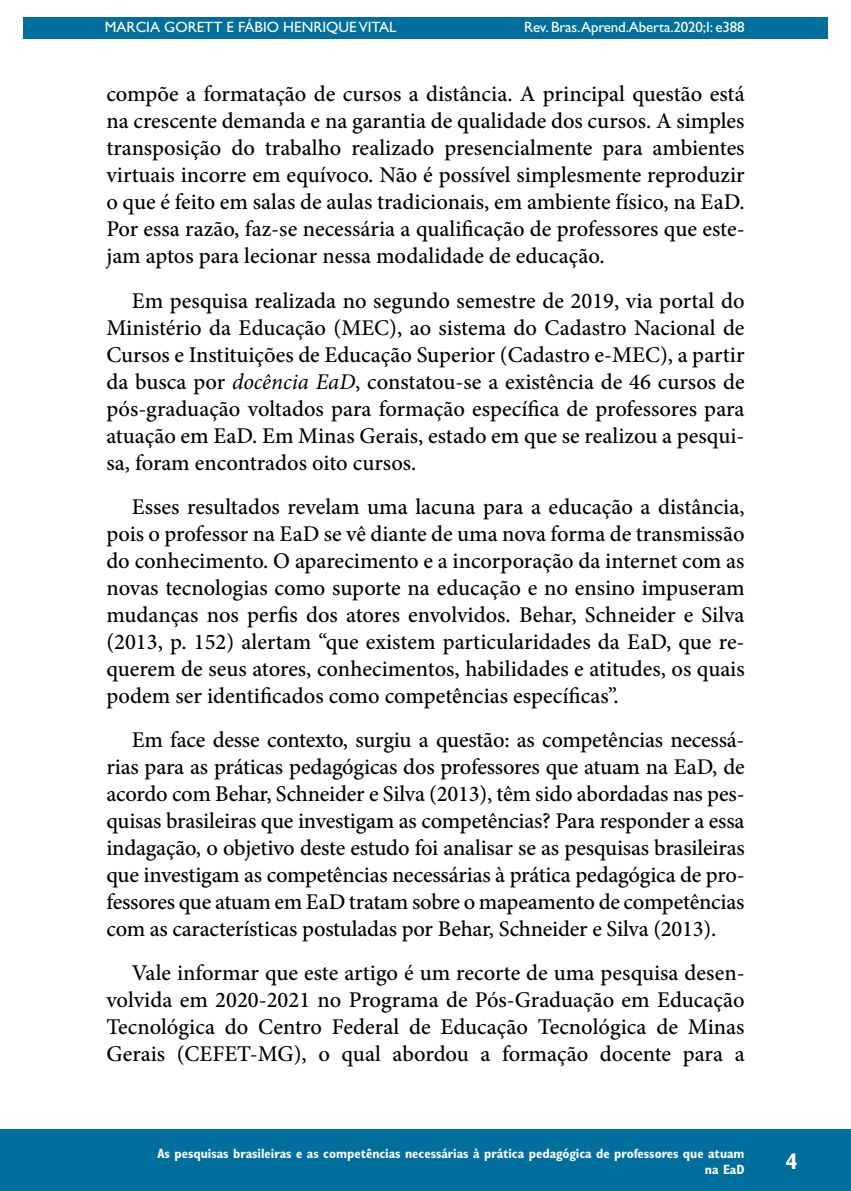
<style>
.page{position:relative;width:851px;height:1191px;background:#fff}
.page>*{position:absolute;margin:0;border:0;box-sizing:border-box;transform-origin:0 0}
.t1{font:500 22.5px/27px "Minion Pro";color:#000;text-align:justify}
.t2{font:700 condensed 22.5px "Gill Sans";color:#fff}
.t3{font:15px "Gill Sans Std";color:#fff}
.t4{font:700 condensed 13.5px/16.2px "Gill Sans";color:#fff;text-align:right}
.s1{font-weight:400;font-style:italic}
</style>
<div class="page">
<hr style="left:104px;top:0;width:1px;height:467px;background:#006f9e">
<div style="left:23px;top:17px;width:804px;height:21px;background:#006f9e"></div>
<div style="left:0;top:1129px;width:850px;height:62px;background:#006f9e"></div>
<p class="t3" style="left:105px;top:18px;width:293px">MARCIA GORETT E FÁBIO HENRIQUE VITAL</p>
<p class="t3" style="left:524px;top:18px;width:222px">Rev. Bras.Aprend.Aberta.2020;I: e388</p>
<p class="t1" style="left:106px;top:81px;width:639px">compõe a formatação de cursos a distância. A principal questão está na crescente demanda e na garantia de qualidade dos cursos. A simples transposição do trabalho realizado presencialmente para ambientes virtuais incorre em equívoco. Não é possível simplesmente reproduzir o que é feito em salas de aulas tradicionais, em ambiente físico, na EaD.<br>Por essa razão, faz-se necessária a qualificação de professores que este&shy;jam aptos para lecionar nessa modalidade de educação.</p>
<p class="t1" style="left:106px;top:287px;width:639px;text-indent:26px">Em pesquisa realizada no segundo semestre de 2019, via portal do Ministério da Educação (MEC), ao sistema do Cadastro Nacional de Cursos e Instituições de Educação Superior (Cadastro e-MEC), a partir da busca por <span class="s1">docência EaD</span>, constatou-se a existência de 46 cursos de pós-graduação voltados para formação específica de professores para atuação em EaD. Em Minas Gerais, estado em que se realizou a pesqui&shy;sa, foram encontrados oito cursos.</p>
<p class="t1" style="left:106px;top:493px;width:639px;text-indent:26px">Esses resultados revelam uma lacuna para a educação a distância, pois o professor na EaD se vê diante de uma nova forma de transmissão do conhecimento. O aparecimento e a incorporação da internet com as novas tecnologias como suporte na educação e no ensino impuseram mudanças nos perfis dos atores envolvidos. Behar, Schneider e Silva (2013, p. 152) alertam “que existem particularidades da EaD, que re&shy;querem de seus atores, conhecimentos, habilidades e atitudes, os quais podem ser identificados como competências específicas”.</p>
<p class="t1" style="left:106px;top:726px;width:639px;text-indent:26px">Em face desse contexto, surgiu a questão: as competências necessá&shy;rias para as práticas pedagógicas dos professores que atuam na EaD, de acordo com Behar, Schneider e Silva (2013), têm sido abordadas nas pes&shy;quisas brasileiras que investigam as competências? Para responder a essa indagação, o objetivo deste estudo foi analisar se as pesquisas brasileiras que investigam as competências necessárias à prática pedagógica de pro&shy;fessores que atuam em EaD tratam sobre o mapeamento de competências com as características postuladas por Behar, Schneider e Silva (2013).</p>
<p class="t1" style="left:106px;top:959px;width:639px;text-indent:26px">Vale informar que este artigo é um recorte de uma pesquisa desen&shy;volvida em 2020-2021 no Programa de Pós-Graduação em Educação Tecnológica do Centro Federal de Educação Tecnológica de Minas Gerais (CEFET-MG), o qual abordou a formação docente para a</p>
<p class="t4" style="left:157px;top:1145px;width:588px">As pesquisas brasileiras e as competências necessárias à prática pedagógica de professores que atuam na EaD</p>
<p class="t2" style="left:785px;top:1148px;width:13px">4</p>
</div>
